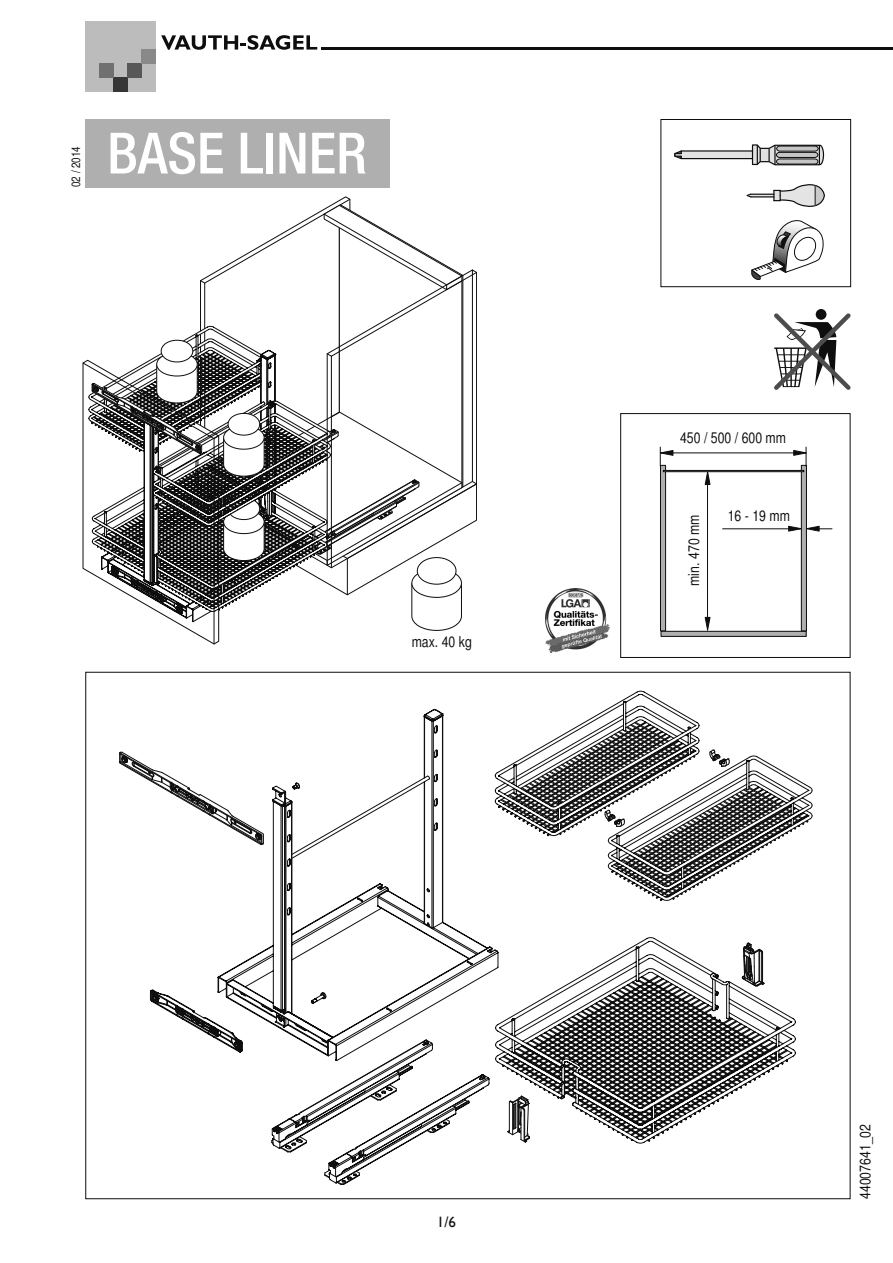
<style>
.page{position:relative;width:893px;height:1263px;background:#fff}
.page>*{position:absolute;margin:0;border:0;box-sizing:border-box;transform-origin:0 0}
.t1{font:500 condensed 57px "Helvetica Neue LT Std";color:#fff}
.t2{font:15px "Sans Cond";color:#0e0e0e}
.t3{font:15px "Gill Sans";color:#0e0e0e}
.t4{font:12px "Sans Cond";color:#0e0e0e}
</style>
<div class="page">
<div style="left:85px;top:21px;width:71px;height:71px;background:#bcbcbc"></div>
<div style="left:113px;top:78px;width:14px;height:14px;background:#363636"></div>
<div style="left:99px;top:64px;width:14px;height:14px;background:#707070"></div>
<div style="left:127px;top:64px;width:14px;height:14px;background:#585858"></div>
<div style="left:141px;top:50px;width:15px;height:14px;background:#898989"></div>
<svg style="left:161px;top:35px;width:156px;height:15px"></svg>
<hr style="left:321px;top:47px;width:572px;height:3px;background:#0e0e0e">
<hr style="left:660px;top:453px;width:145px;height:1px;background:#0e0e0e">
<hr style="left:707px;top:474px;width:1px;height:156px;background:#0e0e0e">
<svg style="left:705px;top:472px;width:5px;height:13px"></svg>
<svg style="left:705px;top:617px;width:5px;height:13px"></svg>
<div style="left:660px;top:465px;width:5px;height:166px;background:#afafaf"></div>
<div style="left:660px;top:465px;width:6px;height:166px;border:1px solid #0e0e0e"></div>
<div style="left:661px;top:631px;width:145px;height:5px;background:#afafaf"></div>
<div style="left:661px;top:631px;width:145px;height:6px;border:1px solid #0e0e0e"></div>
<div style="left:801px;top:465px;width:5px;height:166px;background:#afafaf"></div>
<div style="left:801px;top:465px;width:5px;height:166px;border:1px solid #0e0e0e"></div>
<div style="left:663px;top:470px;width:141px;height:2px;border:1px solid #0e0e0e"></div>
<svg style="left:793px;top:447px;width:14px;height:19px"></svg>
<svg style="left:660px;top:447px;width:13px;height:19px"></svg>
<hr style="left:722px;top:529px;width:78px;height:1px;background:#0e0e0e">
<svg style="left:788px;top:526px;width:44px;height:6px"></svg>
<div style="left:620px;top:413px;width:230px;height:245px;border:1px solid #0e0e0e"></div>
<svg style="left:774px;top:309px;width:76px;height:81px"></svg>
<div style="left:660px;top:119px;width:191px;height:168px;border:1px solid #0e0e0e"></div>
<svg style="left:271px;top:1143px;width:135px;height:42px"></svg>
<svg style="left:122px;top:691px;width:674px;height:452px"></svg>
<svg style="left:742px;top:943px;width:22px;height:43px"></svg>
<svg style="left:508px;top:1096px;width:22px;height:47px"></svg>
<svg style="left:500px;top:722px;width:312px;height:179px"></svg>
<div style="left:85px;top:119px;width:304px;height:68px;background:#afafaf"></div>
<img style="left:545px;top:589px;width:64px;height:63px">
<svg style="left:751px;top:220px;width:73px;height:60px"></svg>
<svg style="left:674px;top:144px;width:151px;height:22px"></svg>
<svg style="left:746px;top:184px;width:79px;height:23px"></svg>
<svg style="left:83px;top:197px;width:394px;height:447px"></svg>
<p class="t4" style="left:71px;top:187px;width:43px;rotate:-90deg">02 / 2014</p>
<h1 class="t1" style="left:107px;top:120px;width:261px">BASE LINER</h1>
<p class="t2" style="left:412px;top:636px;width:62px">max. 40 kg</p>
<p class="t3" style="left:437px;top:1214px;width:21px">1/6</p>
<p class="t2" style="left:680px;top:431px;width:107px">450 / 500 / 600 mm</p>
<p class="t2" style="left:687px;top:586px;width:73px;rotate:-90deg">min. 470 mm</p>
<p class="t2" style="left:728px;top:509px;width:64px">16 - 19 mm</p>
<p class="t2" style="left:859px;top:1199px;width:77px;rotate:-90deg">44007641_02</p>
</div>
